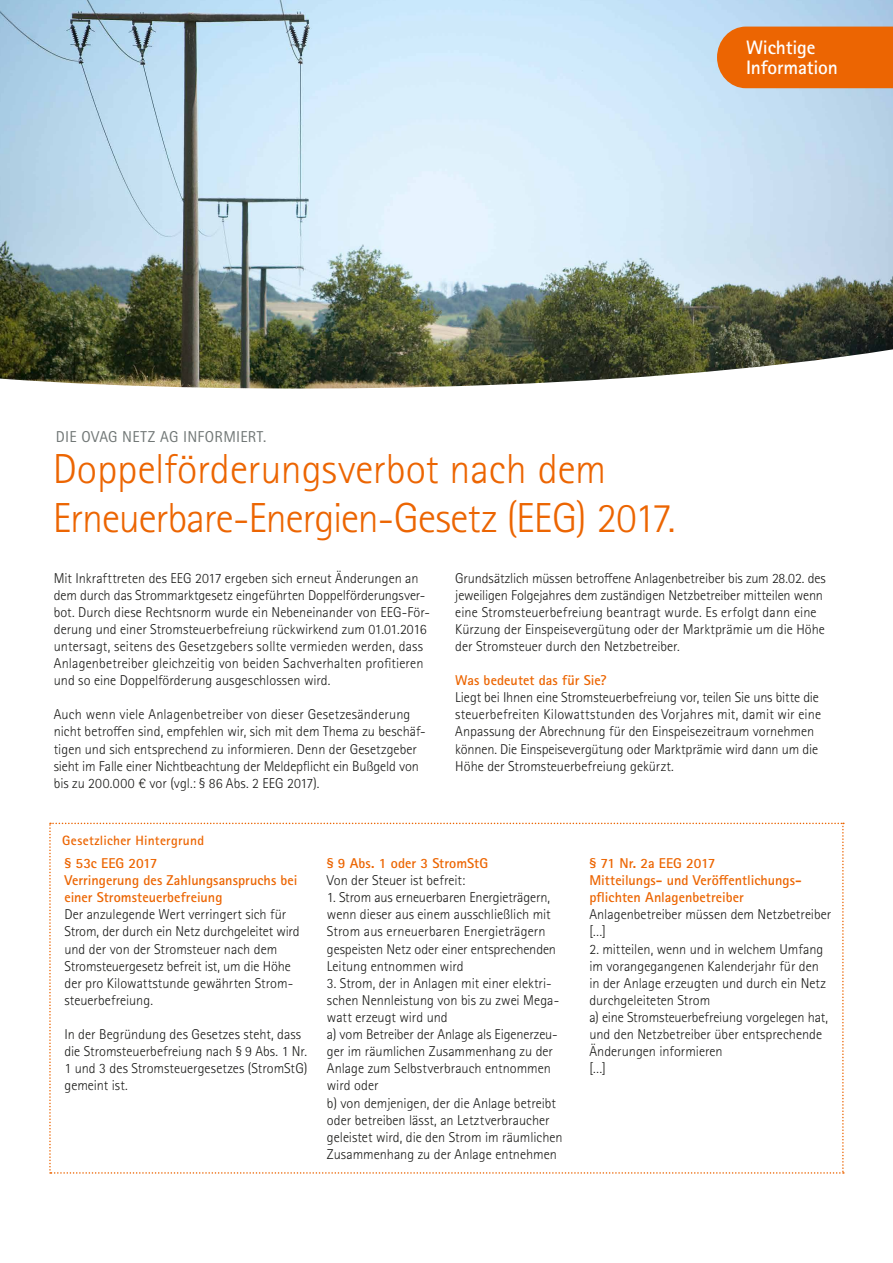
<style>
.page{position:relative;width:893px;height:1263px;background:#fff}
.page>*{position:absolute;margin:0;border:0;box-sizing:border-box;transform-origin:0 0}
.t1{font:300 42px/49.5px "Rotis Sans Serif Std";letter-spacing:-.01em;color:#ec6502}
.t2{font:700 19.5px/19.5px "Rotis Sans Serif Std";letter-spacing:-.015em;color:#fff}
.t3{font:15.75px "Rotis Sans Serif Std";letter-spacing:.015em;color:#717776}
.t4{font:300 14.25px/17.1px "Rotis Sans Serif Std";color:#1a1a18}
.t5{font:700 14.25px/17.1px "Rotis Sans Serif Std";color:#ec6502}
.t6{font:700 13.5px "Rotis Sans Serif Std";letter-spacing:.015em;color:#ec6502}
</style>
<div class="page">
<svg style="left:49px;top:823px;width:795px;height:351px"></svg>
<img style="left:0;top:0;width:893px;height:389px">
<div style="left:717px;top:27px;width:176px;height:61px;background:#ec6502"></div>
<h2 class="t2" style="left:746px;top:38px;width:93px">Wichtige<br>Information</h2>
<p class="t3" style="left:56px;top:427px;width:212px">DIE OVAG NETZ AG IN FORMIERT.</p>
<h1 class="t1" style="left:53px;top:444px;width:624px">Doppelförderungsverbot nach dem<br>Erneuerbare-Energien-Gesetz (EEG) 2017.</h1>
<p class="t4" style="left:54px;top:569px;width:378px">Mit Inkrafttreten des EEG 2017 ergeben sich erneut Änderungen an dem durch das Strommarktgesetz eingeführten Doppelförderungsver&shy;bot. Durch diese Rechtsnorm wurde ein Nebeneinander von EEG-För&shy;derung und einer Stromsteuerbefreiung rückwirkend zum 01.01.2016 untersagt, seitens des Gesetzgebers sollte vermieden werden, dass Anlagenbetreiber gleichzeitig von beiden Sachverhalten profitieren und so eine Doppelförderung ausgeschlossen wird.</p>
<p class="t4" style="left:54px;top:706px;width:373px">Auch wenn viele Anlagenbetreiber von dieser Gesetzesänderung nicht betroffen sind, empfehlen wir, sich mit dem Thema zu beschäf&shy;tigen und sich entsprechend zu informieren. Denn der Gesetzgeber sieht im Falle einer Nichtbeachtung der Meldepflicht ein Bußgeld von bis zu 200.000 € vor (vgl.: § 86 Abs. 2 EEG 2017).</p>
<p class="t6" style="left:62px;top:832px;width:143px">Gesetzlicher Hintergrund</p>
<p class="t4" style="left:455px;top:569px;width:372px">Grundsätzlich müssen betroffene Anlagenbetreiber bis zum 28.02. des jeweiligen Folgejahres dem zuständigen Netzbetreiber mitteilen wenn eine Stromsteuerbefreiung beantragt wurde. Es erfolgt dann eine Kürzung der Einspeisevergütung oder der Marktprämie um die Höhe der Stromsteuer durch den Netzbetreiber.</p>
<p class="t5" style="left:455px;top:672px;width:153px">Was bedeutet das für Sie?</p>
<p class="t4" style="left:455px;top:689px;width:367px">Liegt bei Ihnen eine Stromsteuerbefreiung vor, teilen Sie uns bitte die steuerbefreiten Kilowattstunden des Vorjahres mit, damit wir eine Anpassung der Abrechnung für den Einspeisezeitraum vornehmen können. Die Einspeisevergütung oder Marktprämie wird dann um die Höhe der Stromsteuerbefreiung gekürzt.</p>
<p class="t5" style="left:64px;top:854px;width:235px">§ 53c EEG 2017<br>Verringerung des Zahlungsanspruchs bei einer Stromsteuerbefreiung</p>
<p class="t4" style="left:64px;top:906px;width:237px">Der anzulegende Wert verringert sich für Strom, der durch ein Netz durchgeleitet wird und der von der Stromsteuer nach dem Stromsteuergesetz befreit ist, um die Höhe der pro Kilowattstunde gewährten Strom&shy;steuerbefreiung.</p>
<p class="t4" style="left:64px;top:1026px;width:244px">In der Begründung des Gesetzes steht, dass die Stromsteuerbefreiung nach § 9 Abs. 1 Nr.<br>1 und 3 des Stromsteuergesetzes (StromStG) gemeint ist.</p>
<p class="t5" style="left:327px;top:854px;width:163px">§ 9 Abs. 1 oder 3 StromStG</p>
<p class="t4" style="left:327px;top:872px;width:140px">Von der Steuer ist befreit:</p>
<p class="t4" style="left:327px;top:889px;width:231px">1. Strom aus erneuerbaren Energieträgern, wenn dieser aus einem ausschließlich mit Strom aus erneuerbaren Energieträgern gespeisten Netz oder einer entsprechenden Leitung entnommen wird</p>
<p class="t4" style="left:327px;top:975px;width:237px">3. Strom, der in Anlagen mit einer elektri&shy;schen Nennleistung von bis zu zwei Mega&shy;watt erzeugt wird und<br>a) vom Betreiber der Anlage als Eigenerzeu&shy;ger im räumlichen Zusammenhang zu der Anlage zum Selbstverbrauch entnommen wird oder<br>b) von demjenigen, der die Anlage betreibt oder betreiben lässt, an Letztverbraucher geleistet wird, die den Strom im räumlichen Zusammenhang zu der Anlage entnehmen</p>
<p class="t5" style="left:589px;top:854px;width:214px">§ 71 Nr. 2a EEG 2017<br>Mitteilungs- und Veröffentlichungs&shy;pflichten Anlagenbetreiber</p>
<p class="t4" style="left:589px;top:906px;width:243px">Anlagenbetreiber müssen dem Netzbetreiber […]</p>
<p class="t4" style="left:589px;top:940px;width:240px">2. mitteilen, wenn und in welchem Umfang im vorangegangenen Kalenderjahr für den in der Anlage erzeugten und durch ein Netz durchgeleiteten Strom<br>a) eine Stromsteuerbefreiung vorgelegen hat, und den Netzbetreiber über entsprechende Änderungen informieren<br>[…]</p>
</div>
